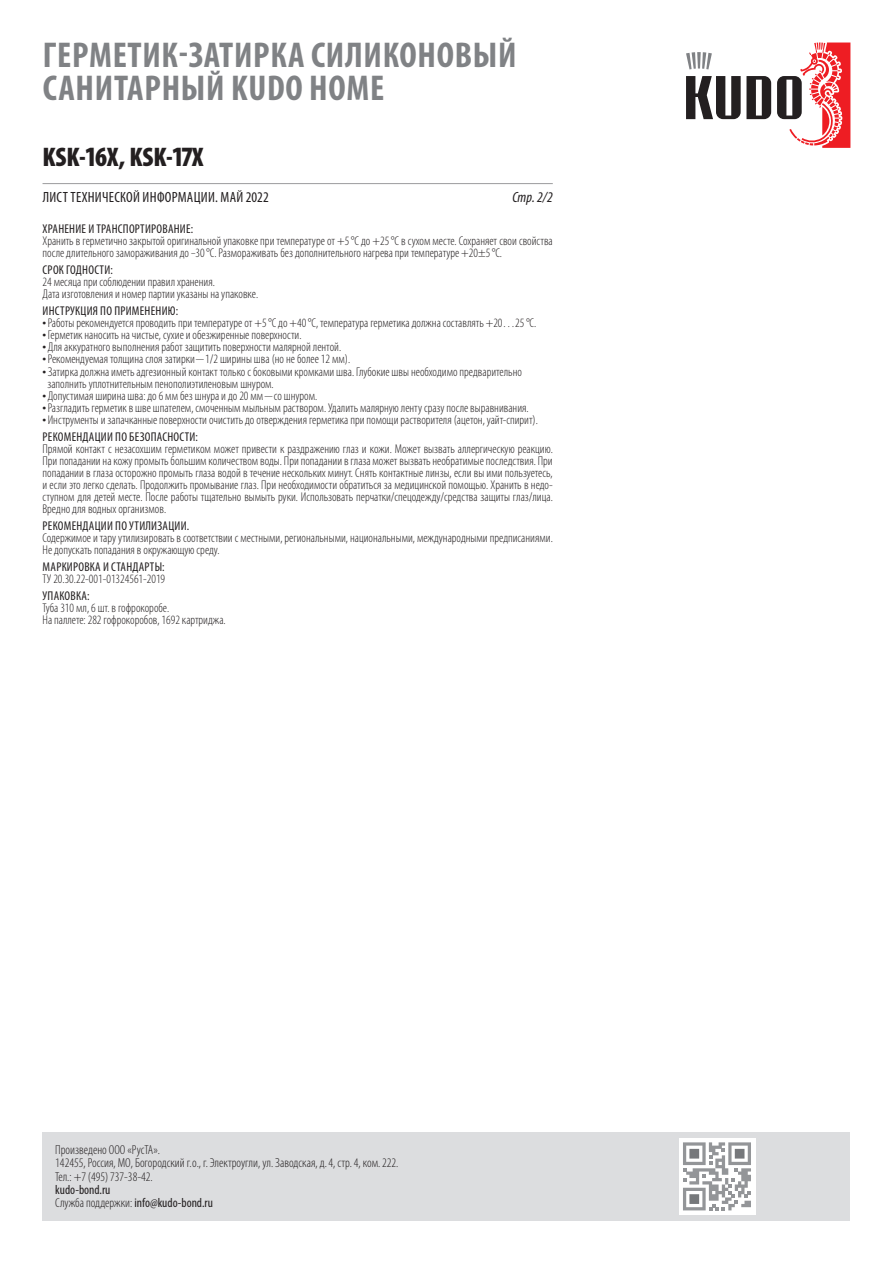
<style>
.page{position:relative;width:893px;height:1263px;background:#fff}
.page>*{position:absolute;margin:0;border:0;box-sizing:border-box;transform-origin:0 0}
.t1{font:700 condensed 36px/33px "Myriad Pro";letter-spacing:.02em;color:#808285}
.t2{font:900 condensed 27px "Myriad Pro";color:#231f20}
.t3{font:condensed 14.85px "Myriad Pro";letter-spacing:.02em;color:#231f20}
.t4{font:italic condensed 14.85px "Myriad Pro";color:#231f20}
.t5{font:300 condensed 13.05px/13px "Myriad Pro";color:#231f20}
.t6{font:condensed 13.05px/13px "Myriad Pro";color:#231f20}
.t7{font:300 condensed 12.75px/12.1px "Myriad Pro";color:#231f20}
.t8{font:condensed 12.75px "Myriad Pro";letter-spacing:.02em;color:#231f20}
.s1{font-size:28.05px}
.s2{font-size:15.75px}
.s3{font-weight:400}
.s4{font-weight:300}
</style>
<div class="page">
<hr style="left:43px;top:183px;width:510px;height:1px;background:#57585a">
<div style="left:43px;top:1132px;width:807px;height:88px;background:#dcdddf"></div>
<div style="left:679px;top:1138px;width:76px;height:76px;background:#fff"></div>
<svg style="left:683px;top:1142px;width:68px;height:68px"></svg>
<svg style="left:686px;top:43px;width:164px;height:105px"></svg>
<h1 class="t1" style="left:43px;top:38px;width:475px">ГЕРМЕТИК-ЗАТИРКА СИЛИКОНОВЫЙ<br>САНИТАРНЫЙ KUDO HOME</h1>
<h2 class="t2" style="left:43px;top:140px;width:162px">KSK-<span class="s1">16</span>X, KSK-<span class="s1">17</span>X</h2>
<p class="t3" style="left:43px;top:188px;width:228px">ЛИСТ ТЕХНИЧЕСКОЙ ИНФОРМАЦИИ. МАЙ 2022</p>
<p class="t4" style="left:512px;top:188px;width:42px">Стр. 2/2</p>
<p class="t8" style="left:43px;top:221px;width:152px">ХРАНЕНИЕ И ТРАНСПОРТИРОВАНИЕ:</p>
<p class="t7" style="left:43px;top:235px;width:512px">Хранить в герметично закрытой оригинальной упаковке при температуре от +5°C до +25°C в сухом месте. Сохраняет свои свойства после длительного замораживания до –30°C. Размораживать без дополнительного нагрева при температуре +20±5°C.</p>
<p class="t8" style="left:43px;top:262px;width:72px">СРОК ГОДНОСТИ:</p>
<p class="t7" style="left:43px;top:276px;width:217px">24 месяца при соблюдении правил хранения.<br>Дата изготовления и номер партии указаны на упаковке.</p>
<p class="t8" style="left:43px;top:303px;width:137px">ИНСТРУКЦИЯ ПО ПРИМЕНЕНИЮ:</p>
<p class="t7" style="left:43px;top:317px;width:495px"><span class="s2">•</span>Работы рекомендуется проводить при температуре от +5°C до +40°C, температура герметика должна составлять +20…25°C.</p>
<p class="t7" style="left:43px;top:329px;width:261px"><span class="s2">•</span>Герметик наносить на чистые, сухие и обезжиренные поверхности.</p>
<p class="t7" style="left:43px;top:341px;width:300px"><span class="s2">•</span> Для аккуратного выполнения работ защитить поверхности малярной лентой.</p>
<p class="t7" style="left:43px;top:353px;width:309px"><span class="s2">•</span>Рекомендуемая толщина слоя затирки—1/2 ширины шва (но не более 12 мм).</p>
<p class="t7" style="left:47px;top:365px;width:476px;text-indent:-5px"><span class="s2">•</span>Затирка должна иметь адгезионный контакт только с боковыми кромками шва. Глубокие швы необходимо предварительно заполнить уплотнительным пенополиэтиленовым шнуром.</p>
<p class="t7" style="left:43px;top:389px;width:276px"><span class="s2">•</span> Допустимая ширина шва: до 6 мм без шнура и до 20 мм—со шнуром.</p>
<p class="t7" style="left:43px;top:401px;width:488px"><span class="s2">•</span>Разгладить герметик в шве шпателем, смоченным мыльным раствором. Удалить малярную ленту сразу после выравнивания.</p>
<p class="t7" style="left:43px;top:411px;width:497px;line-height:16.8px"><span class="s2">•</span> Инструменты и запачканные поверхности очистить до отверждения герметика при помощи растворителя (ацетон, уайт-спирит).<br><span class="s3">РЕКОМЕНДАЦИИ ПО БЕЗОПАСНОСТИ:</span></p>
<p class="t7" style="left:43px;top:442px;width:512px;text-align:justify">Прямой контакт с незасохшим герметиком может привести к раздражению глаз и кожи. Может вызвать аллергическую реакцию.<br>При попадании на кожу промыть большим количеством воды. При попадании в глаза может вызвать необратимые последствия. При попадании в глаза осторожно промыть глаза водой в течение нескольких минут. Снять контактные линзы, если вы ими пользуетесь, и если это легко сделать. Продолжить промывание глаз. При необходимости обратиться за медицинской помощью. Хранить в недо&shy;ступном для детей месте. После работы тщательно вымыть руки. Использовать перчатки/спецодежду/средства защиты глаз/лица.<br>Вредно для водных организмов.</p>
<p class="t8" style="left:43px;top:518px;width:148px">РЕКОМЕНДАЦИИ ПО УТИЛИЗАЦИИ.</p>
<p class="t7" style="left:43px;top:532px;width:512px">Содержимое и тару утилизировать в соответствии с местными, региональными, национальными, международными предписаниями.<br>Не допускать попадания в окружающую среду.</p>
<p class="t8" style="left:43px;top:559px;width:124px">МАРКИРОВКА И СТАНДАРТЫ:</p>
<p class="t7" style="left:43px;top:573px;width:124px">ТУ 20.30.22‑001‑01324561‑2019</p>
<p class="t8" style="left:43px;top:588px;width:48px">УПАКОВКА:</p>
<p class="t7" style="left:43px;top:602px;width:185px">Туба 310 мл, 6 шт. в гофрокоробе.<br>На паллете: 282 гофрокоробов, 1692 картриджа.</p>
<p class="t5" style="left:55px;top:1143px;width:345px">Произведено ООО «РусТА».<br>142455, Россия, МО, Богородский г.о., г.Электроугли, ул. Заводская, д.4, стр.4, ком.222.<br>Тел.: +7(495)737‑38‑42.</p>
<p class="t6" style="left:55px;top:1182px;width:159px">kudo‑bond.ru<br><span class="s4">Служба поддержки:</span> info@kudo‑bond.ru</p>
</div>
